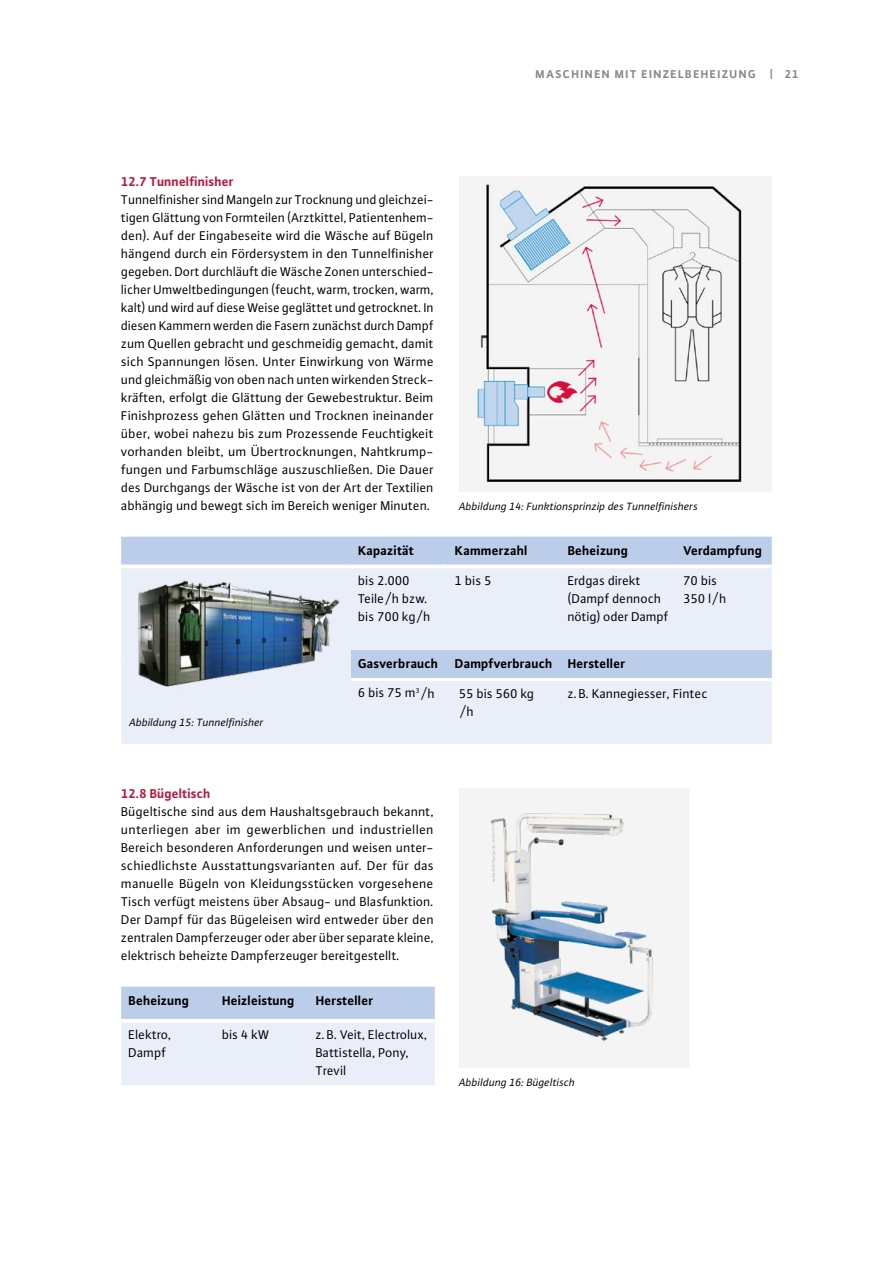
<style>
.page{position:relative;width:893px;height:1263px;background:#fff}
.page>*{position:absolute;margin:0;border:0;box-sizing:border-box;transform-origin:0 0}
.t1{font:13.5px/18px "Plus Sans Normal";letter-spacing:.005em;color:#000}
.t2{font:700 13.5px "Plus Sans";letter-spacing:.005em;color:#000}
.t3{font:700 13.5px "Plus Sans";letter-spacing:.005em;color:#b61a3d}
.t4{font:13.5px "Plus Sans Normal SC";letter-spacing:.005em;color:#000}
.t5{font:12px "Plus Sans Bold SC";letter-spacing:.115em;color:#868786}
.t6{font:italic 11.25px "Plus Sans Normal";letter-spacing:.005em;color:#000}
.s1{font-family:"Plus Sans Bold SC";font-weight:400}
.s2{font-family:"Plus Sans Normal SC Italic";font-style:normal}
.s3{font-family:"Plus Sans Normal SC"}
.s4{font-family:"Plus Sans Normal"}
</style>
<div class="page">
<img style="left:460px;top:176px;width:312px;height:316px">
<div style="left:121px;top:537px;width:651px;height:27px;background:#bccde9"></div>
<svg style="left:121px;top:568px;width:651px;height:176px;background:#e2e9f5"></svg>
<svg style="left:121px;top:564px;width:230px;height:2px"></svg>
<svg style="left:351px;top:564px;width:97px;height:2px"></svg>
<svg style="left:452px;top:564px;width:108px;height:1px"></svg>
<svg style="left:560px;top:564px;width:116px;height:2px"></svg>
<svg style="left:676px;top:564px;width:96px;height:2px"></svg>
<hr style="left:351px;top:678px;width:97px;height:3px;background:#fff">
<svg style="left:448px;top:678px;width:4px;height:3px"></svg>
<hr style="left:452px;top:678px;width:108px;height:3px;background:#fff">
<hr style="left:560px;top:678px;width:116px;height:3px;background:#fff">
<hr style="left:676px;top:678px;width:96px;height:3px;background:#fff">
<div style="left:459px;top:788px;width:229px;height:280px;background:#f4f4f4"></div>
<img style="left:491px;top:813px;width:162px;height:228px">
<svg style="left:121px;top:987px;width:314px;height:98px;background:#d9e2f2"></svg>
<hr style="left:121px;top:1019px;width:94px;height:4px;background:#fff">
<hr style="left:215px;top:1019px;width:93px;height:4px;background:#fff">
<hr style="left:308px;top:1019px;width:127px;height:4px;background:#fff">
<img style="left:128px;top:571px;width:219px;height:124px">
<p class="t5" style="left:536px;top:66px;width:264px">MASCHINEN MIT EINZELBEHEIZUNG | 21</p>
<p class="t3" style="left:121px;top:172px;width:114px"><span class="s1">12</span>.<span class="s1">7</span> Tunnelfinisher</p>
<p class="t1" style="left:121px;top:190px;width:314px;text-align:justify">Tunnelfinisher sind Mangeln zur Trocknung und gleichzei&shy;tigen Glättung von Formteilen (Arztkittel, Patientenhem&shy;den). Auf der Eingabeseite wird die Wäsche auf Bügeln hängend durch ein Fördersystem in den Tunnelfinisher gegeben. Dort durchläuft die Wäsche Zonen unterschied&shy;licher Umweltbedingungen (feucht, warm, trocken, warm, kalt) und wird auf diese Weise geglättet und getrocknet. In diesen Kammern werden die Fasern zunächst durch Dampf zum Quellen gebracht und geschmeidig gemacht, damit sich Spannungen lösen. Unter Einwirkung von Wärme und gleichmäßig von oben nach unten wirkenden Streck&shy;kräften, erfolgt die Glättung der Gewebestruktur. Beim Finishprozess gehen Glätten und Trocknen ineinander über, wobei nahezu bis zum Prozessende Feuchtigkeit vorhanden bleibt, um Übertrocknungen, Nahtkrump&shy;fungen und Farbumschläge auszuschließen. Die Dauer des Durchgangs der Wäsche ist von der Art der Textilien abhängig und bewegt sich im Bereich weniger Minuten.</p>
<p class="t6" style="left:459px;top:498px;width:240px">Abbildung <span class="s2">14</span>: Funktionsprinzip des Tunnelfinishers</p>
<p class="t6" style="left:129px;top:714px;width:136px">Abbildung <span class="s2">15</span>: Tunnelfinisher</p>
<p class="t2" style="left:358px;top:541px;width:57px">Kapazität</p>
<p class="t2" style="left:455px;top:541px;width:74px">Kammerzahl</p>
<p class="t2" style="left:568px;top:541px;width:62px">Beheizung</p>
<p class="t2" style="left:683px;top:541px;width:80px">Verdampfung</p>
<p class="t1" style="left:358px;top:571px;width:74px">bis <span class="s3">2</span>.<span class="s3">000<br></span>Teile /h bzw. bis <span class="s3">700</span> kg/h</p>
<p class="t1" style="left:455px;top:571px;width:38px"><span class="s3">1</span> bis <span class="s3">5</span></p>
<p class="t1" style="left:568px;top:571px;width:102px">Erdgas direkt (Dampf dennoch nötig) oder Dampf</p>
<p class="t1" style="left:683px;top:571px;width:35px"><span class="s3">70</span> bis</p>
<p class="t4" style="left:683px;top:589px;width:44px">350 <span class="s4">l/h</span></p>
<p class="t2" style="left:358px;top:654px;width:268px">Gasverbrauch Dampfverbrauch Hersteller</p>
<p class="t1" style="left:358px;top:684px;width:78px"><span class="s3">6</span> bis <span class="s3">75</span> m<sup>3</sup> /h</p>
<p class="t4" style="left:459px;top:684px;width:77px">55 <span class="s4">bis</span> 560 <span class="s4">kg</span></p>
<p class="t1" style="left:461px;top:702px;width:15px">/h</p>
<p class="t1" style="left:568px;top:684px;width:142px">z.B. Kannegiesser, Fintec</p>
<p class="t3" style="left:121px;top:784px;width:91px"><span class="s1">12</span>.<span class="s1">8</span> Bügeltisch</p>
<p class="t1" style="left:121px;top:802px;width:314px;text-align:justify">Bügeltische sind aus dem Haushaltsgebrauch bekannt, unterliegen aber im gewerblichen und industriellen Bereich besonderen Anforderungen und weisen unter&shy;schiedlichste Ausstattungsvarianten auf. Der für das manuelle Bügeln von Kleidungsstücken vorgesehene Tisch verfügt meistens über Absaug- und Blasfunktion.<br>Der Dampf für das Bügeleisen wird entweder über den zentralen Dampferzeuger oder aber über separate kleine, elektrisch beheizte Dampferzeuger bereitgestellt.</p>
<p class="t2" style="left:129px;top:991px;width:62px">Beheizung</p>
<p class="t2" style="left:222px;top:991px;width:74px">Heizleistung</p>
<p class="t2" style="left:316px;top:991px;width:59px">Hersteller</p>
<p class="t1" style="left:129px;top:1025px;width:44px">Elektro,<br>Dampf</p>
<p class="t1" style="left:222px;top:1025px;width:49px">bis <span class="s3">4</span> kW</p>
<p class="t1" style="left:316px;top:1025px;width:113px">z.B. Veit, Electrolux,<br>Battistella, Pony,<br>Trevil</p>
<p class="t6" style="left:459px;top:1074px;width:117px">Abbildung <span class="s2">16</span>: Bügeltisch</p>
</div>
